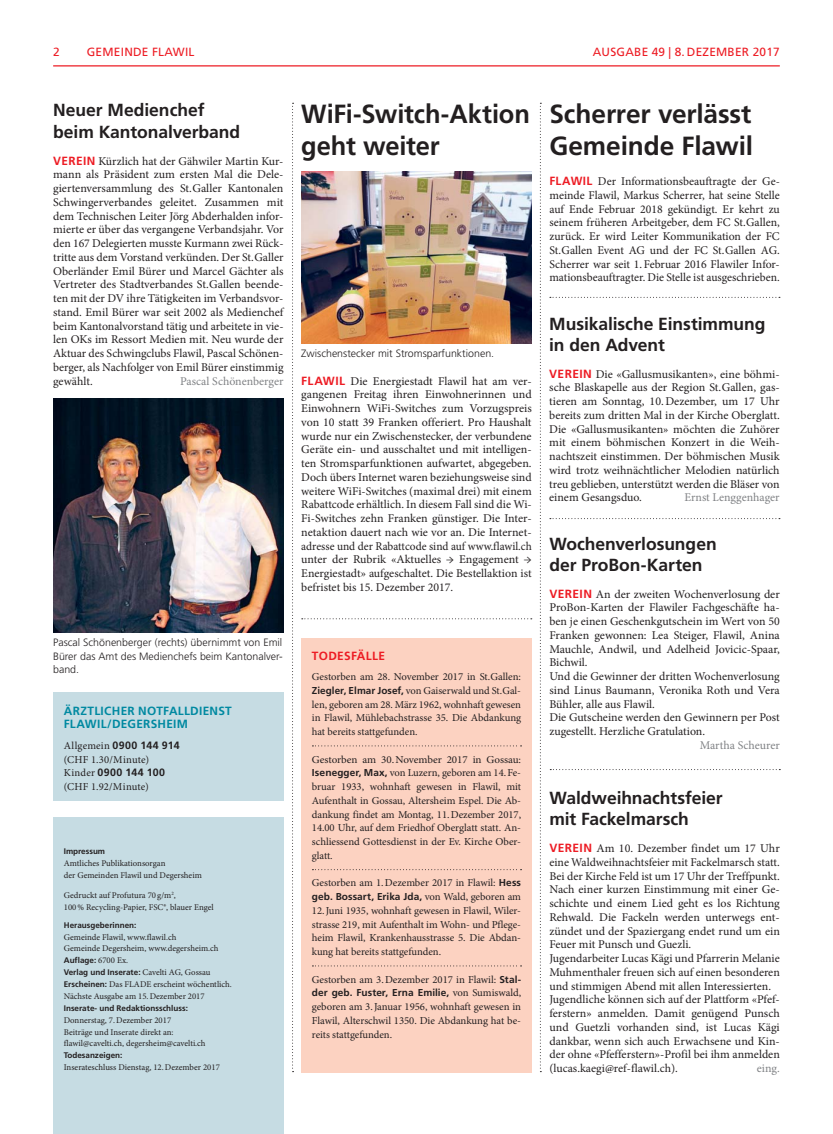
<style>
.page{position:relative;width:833px;height:1134px;background:#fff}
.page>*{position:absolute;margin:0;border:0;box-sizing:border-box;transform-origin:0 0}
.t1{font:700 26.25px/31.2px "Frutiger LT Std";letter-spacing:-.005em;color:#231f20}
.t2{font:700 17.5px/21.2px "Frutiger LT Std";letter-spacing:-.005em;color:#231f20}
.t3{font:11.88px/13.8px "Minion Pro";color:#231f20;text-align:justify}
.t4{font:11.88px "Minion Pro";letter-spacing:-.005em;color:#808285}
.t5{font:700 11.88px/13.8px "Frutiger LT Std";letter-spacing:.025em;color:#0089a1}
.t6{font:11.88px "Frutiger LT Std";letter-spacing:.02em;color:#ed1c24}
.t7{font:700 11.88px "Frutiger LT Std";letter-spacing:.03em;color:#ed1c24}
.t8{font:10.62px/13.8px "Minion Pro";letter-spacing:-.005em;color:#231f20;text-align:justify}
.t9{font:10.62px/13.8px "Minion Pro";letter-spacing:-.005em;color:#231f20;text-align:justify;scale:1.04 1}
.t10{font:300 10.62px/13.8px "Frutiger LT Std";color:#231f20;text-align:justify}
.t11{font:700 10.62px "Frutiger LT Std";letter-spacing:.035em;color:#231f20}
.t12{font:10.62px "Minion Pro";letter-spacing:.025em;color:#231f20}
.t13{font:10.62px "Minion Pro";letter-spacing:.02em;color:#231f20}
.t14{font:700 10px "Frutiger LT Std";letter-spacing:.005em;color:#231f20}
.t15{font:8.75px/11.9px "Minion Pro";color:#231f20}
.t16{font:700 8.12px/11.9px "Frutiger LT Std";color:#231f20}
.s1{font-family:"Frutiger LT Std";font-weight:700;color:#ed1c24}
.s2{font-family:"Minion Pro";font-weight:400}
.s3{font-family:"Minion Pro";font-weight:400;font-size:8.75px}
.s4{font-family:"Frutiger LT Std";font-weight:700;font-size:8.12px}
.s5{font-family:"Frutiger LT Std";font-weight:700;font-size:10px}
.s6{font-family:"Minion Pro";font-weight:400;font-size:10.62px}
</style>
<div class="page">
<div style="left:53px;top:817px;width:230px;height:317px;background:#c6dce3"></div>
<div style="left:53px;top:692px;width:230px;height:109px;background:#c6dce3"></div>
<div style="left:301px;top:639px;width:230px;height:434px;background:#fcd2c1"></div>
<svg style="left:312px;top:745px;width:209px;height:1px"></svg>
<svg style="left:312px;top:869px;width:209px;height:1px"></svg>
<svg style="left:312px;top:965px;width:209px;height:1px"></svg>
<hr style="left:53px;top:65px;width:727px;height:1px;background:#ed1c24">
<svg style="left:292px;top:103px;width:1px;height:969px"></svg>
<svg style="left:540px;top:103px;width:1px;height:969px"></svg>
<svg style="left:302px;top:618px;width:230px;height:1px"></svg>
<img style="left:301px;top:171px;width:230px;height:172px">
<img style="left:53px;top:398px;width:230px;height:234px">
<svg style="left:550px;top:518px;width:230px;height:1px"></svg>
<svg style="left:550px;top:769px;width:230px;height:1px"></svg>
<svg style="left:550px;top:297px;width:230px;height:1px"></svg>
<p class="t6" style="left:53px;top:46px;width:8px">2</p>
<p class="t6" style="left:87px;top:46px;width:109px">GEMEINDE FLAWIL</p>
<p class="t6" style="left:593px;top:46px;width:188px">AUSGABE 49 | 8. DEZEMBER 2017</p>
<h2 class="t2" style="left:53px;top:101px;width:188px">Neuer Medienchef beim Kantonalverband</h2>
<p class="t3" style="left:53px;top:155px;width:232px"><span class="s1">VEREIN</span> Kürzlich hat der Gähwiler Martin Kur&shy;mann als Präsident zum ersten Mal die Dele&shy;giertenversammlung des St. Galler Kantonalen Schwingerverbandes geleitet. Zusammen mit dem Technischen Leiter Jörg Abderhalden infor&shy;mierte er über das vergangene Verbandsjahr. Vor den 167 Delegierten musste Kurmann zwei Rück&shy;tritte aus dem Vorstand verkünden. Der St. Galler Oberländer Emil Bürer und Marcel Gächter als Vertreter des Stadtverbandes St. Gallen beende&shy;ten mit der DV ihre Tätigkeiten im Verbandsvor&shy;stand. Emil Bürer war seit 2002 als Medienchef beim Kantonalvorstand tätig und arbeitete in vie&shy;len OKs im Ressort Medien mit. Neu wurde der Aktuar des Schwingclubs Flawil, Pascal Schönen&shy;berger, als Nachfolger von Emil Bürer einstimmig gewählt.</p>
<p class="t4" style="left:180px;top:376px;width:105px">Pascal Schönenberger</p>
<h1 class="t1" style="left:301px;top:100px;width:230px">WiFi-Switch-Aktion geht weiter</h1>
<p class="t10" style="left:301px;top:347px;width:194px">Zwischenstecker mit Stromsparfunktionen.</p>
<p class="t3" style="left:301px;top:375px;width:232px"><span class="s1">FLAWIL</span> Die Energiestadt Flawil hat am ver&shy;gangenen Freitag ihren Einwohnerinnen und Einwohnern WiFi-Switches zum Vorzugspreis von 10 statt 39 Franken offeriert. Pro Haushalt wurde nur ein Zwischenstecker, der verbundene Geräte ein- und ausschaltet und mit intelligen&shy;ten Stromsparfunktionen aufwartet, abgegeben.<br>Doch übers Internet waren beziehungsweise sind weitere WiFi-Switches (maximal drei) mit einem Rabattcode erhältlich. In diesem Fall sind die Wi-Fi-Switches zehn Franken günstiger. Die Inter&shy;netaktion dauert nach wie vor an. Die Internet&shy;adresse und der Rabattcode sind auf www.flawil.ch unter der Rubrik «Aktuelles → Engagement → Energiestadt» aufgeschaltet. Die Bestellaktion ist befristet bis 15. Dezember 2017.</p>
<p class="t10" style="left:53px;top:636px;width:231px">Pascal Schönenberger (rechts) übernimmt von Emil Bürer das Amt des Medienchefs beim Kantonalver&shy;band.</p>
<p class="t5" style="left:64px;top:704px;width:170px">ÄRZTLICHER NOTFALLDIENST<br>FLAWIL/DEGERSHEIM</p>
<p class="t11" style="left:64px;top:740px;width:117px"><span class="s2">Allgemein</span> 0900 144 914</p>
<p class="t12" style="left:64px;top:755px;width:87px">(CHF 1.30/Minute)</p>
<p class="t11" style="left:64px;top:768px;width:103px"><span class="s2">Kinder</span> 0900 144 100</p>
<p class="t13" style="left:64px;top:783px;width:86px">(CHF 1.92/Minute)</p>
<p class="t16" style="left:64px;top:845px;width:43px">Impressum</p>
<p class="t15" style="left:64px;top:858px;width:140px">Amtliches Publikationsorgan<br>der Gemeinden Flawil und Degersheim</p>
<p class="t15" style="left:64px;top:890px;width:151px">Gedruckt auf Profutura 70 g/m<sup>2</sup>,<br>100 % Recycling-Papier, FSC®, blauer Engel</p>
<p class="t16" style="left:64px;top:919px;width:74px">Herausgeberinnen:</p>
<p class="t15" style="left:64px;top:931px;width:156px">Gemeinde Flawil, www.flawil.ch<br>Gemeinde Degersheim, www.degersheim.ch</p>
<p class="t16" style="left:64px;top:955px;width:148px">Auflage: <span class="s3">6700 Ex.<br></span>Verlag und Inserate: <span class="s3">Cavelti AG, Gossau</span></p>
<p class="t15" style="left:64px;top:979px;width:170px"><span class="s4">Erscheinen:</span> Das FLADE erscheint wöchentlich.<br>Nächste Ausgabe am 15. Dezember 2017</p>
<p class="t16" style="left:64px;top:1002px;width:126px">Inserate- und Redaktionsschluss:</p>
<p class="t15" style="left:64px;top:1015px;width:143px">Donnerstag, 7. Dezember 2017<br>Beiträge und Inserate direkt an: flawil@cavelti.ch, degersheim@cavelti.ch</p>
<p class="t16" style="left:64px;top:1050px;width:60px">Todesanzeigen:</p>
<p class="t15" style="left:64px;top:1062px;width:158px">Inserateschluss Dienstag, 12. Dezember 2017</p>
<p class="t7" style="left:312px;top:650px;width:75px">TODESFÄLLE</p>
<p class="t8" style="left:312px;top:671px;width:211px">Gestorben am 28. November 2017 in St. Gallen:<br><span class="s5">Ziegler, Elmar Josef,</span> von Gaiserwald und St. Gal&shy;len, geboren am 28. März 1962, wohnhaft gewesen in Flawil, Mühlebachstrasse 35. Die Abdankung hat bereits stattgefunden.</p>
<p class="t9" style="left:312px;top:753px;width:203px">Gestorben am 30. November 2017 in Gossau:<br><span class="s5">Isenegger, Max,</span> von Luzern, geboren am 14. Fe&shy;bruar 1933, wohnhaft gewesen in Flawil, mit Aufenthalt in Gossau, Altersheim Espel. Die Ab&shy;dankung findet am Montag, 11. Dezember 2017, 14.00 Uhr, auf dem Friedhof Oberglatt statt. An&shy;schliessend Gottesdienst in der Ev. Kirche Ober&shy;glatt.</p>
<p class="t8" style="left:312px;top:877px;width:211px">Gestorben am 1. Dezember 2017 in Flawil: <span class="s5">Hess</span></p>
<p class="t14" style="left:312px;top:892px;width:211px">geb. Bossart, Erika Jda, <span class="s6">von Wald, geboren am</span></p>
<p class="t8" style="left:312px;top:905px;width:211px">12. Juni 1935, wohnhaft gewesen in Flawil, Wiler&shy;strasse 219, mit Aufenthalt im Wohn- und Pflege&shy;heim Flawil, Krankenhausstrasse 5. Die Abdan&shy;kung hat bereits stattgefunden.</p>
<p class="t8" style="left:312px;top:973px;width:211px">Gestorben am 3. Dezember 2017 in Flawil: <span class="s5">Stal-</span></p>
<p class="t14" style="left:312px;top:988px;width:211px">der geb. Fuster, Erna Emilie, <span class="s6">von Sumiswald,</span></p>
<p class="t8" style="left:312px;top:1001px;width:211px">geboren am 3. Januar 1956, wohnhaft gewesen in Flawil, Alterschwil 1350. Die Abdankung hat be&shy;reits stattgefunden.</p>
<h1 class="t1" style="left:549px;top:100px;width:205px">Scherrer verlässt<br>Gemeinde Flawil</h1>
<p class="t3" style="left:549px;top:175px;width:232px"><span class="s1">FLAWIL</span> Der Informationsbeauftragte der Ge&shy;meinde Flawil, Markus Scherrer, hat seine Stelle auf Ende Februar 2018 gekündigt. Er kehrt zu seinem früheren Arbeitgeber, dem FC St. Gallen, zurück. Er wird Leiter Kommunikation der FC St. Gallen Event AG und der FC St. Gallen AG.<br>Scherrer war seit 1. Februar 2016 Flawiler Infor&shy;mationsbeauftragter. Die Stelle ist ausgeschrieben.</p>
<h2 class="t2" style="left:549px;top:314px;width:218px">Musikalische Einstimmung in den Advent</h2>
<p class="t3" style="left:549px;top:368px;width:232px"><span class="s1">VEREIN</span> Die «Gallusmusikanten», eine böhmi&shy;sche Blaskapelle aus der Region St. Gallen, gas&shy;tieren am Sonntag, 10. Dezember, um 17 Uhr bereits zum dritten Mal in der Kirche Oberglatt.<br>Die «Gallusmusikanten» möchten die Zuhörer mit einem böhmischen Konzert in die Weih&shy;nachtszeit einstimmen. Der böhmischen Musik wird trotz weihnächtlicher Melodien natürlich treu geblieben, unterstützt werden die Bläser von einem Gesangsduo.</p>
<p class="t4" style="left:684px;top:493px;width:97px">Ernst Lenggenhager</p>
<h2 class="t2" style="left:549px;top:534px;width:169px">Wochenverlosungen der ProBon-Karten</h2>
<p class="t3" style="left:549px;top:588px;width:232px;text-align:left"><span class="s1">VEREIN</span> An der zweiten Wochenverlosung der ProBon-Karten der Flawiler Fachgeschäfte ha&shy;ben je einen Geschenkgutschein im Wert von 50<br>Franken gewonnen: Lea Steiger, Flawil, Anina Mauchle, Andwil, und Adelheid Jovicic-Spaar, Bichwil.<br>Und die Gewinner der dritten Wochenverlosung sind Linus Baumann, Veronika Roth und Vera Bühler, alle aus Flawil.<br>Die Gutscheine werden den Gewinnern per Post zugestellt. Herzliche Gratulation.</p>
<p class="t4" style="left:700px;top:740px;width:82px">Martha Scheurer</p>
<h2 class="t2" style="left:549px;top:788px;width:175px">Waldweihnachtsfeier mit Fackelmarsch</h2>
<p class="t3" style="left:549px;top:842px;width:232px;text-align:left"><span class="s1">VEREIN</span> Am 10. Dezember findet um 17 Uhr eine Waldweihnachtsfeier mit Fackelmarsch statt.<br>Bei der Kirche Feld ist um 17 Uhr der Treffpunkt.<br>Nach einer kurzen Einstimmung mit einer Ge&shy;schichte und einem Lied geht es los Richtung Rehwald. Die Fackeln werden unterwegs ent&shy;zündet und der Spaziergang endet rund um ein Feuer mit Punsch und Guezli.<br>Jugendarbeiter Lucas Kägi und Pfarrerin Melanie Muhmenthaler freuen sich auf einen besonderen und stimmigen Abend mit allen Interessierten.<br>Jugendliche können sich auf der Plattform «Pfef&shy;ferstern» anmelden. Damit genügend Punsch und Guetzli vorhanden sind, ist Lucas Kägi dankbar, wenn sich auch Erwachsene und Kin&shy;der ohne «Pfefferstern»-Profil bei ihm anmelden (lucas.kaegi@ref-flawil.ch).</p>
<p class="t4" style="left:757px;top:1064px;width:24px">eing.</p>
</div>
